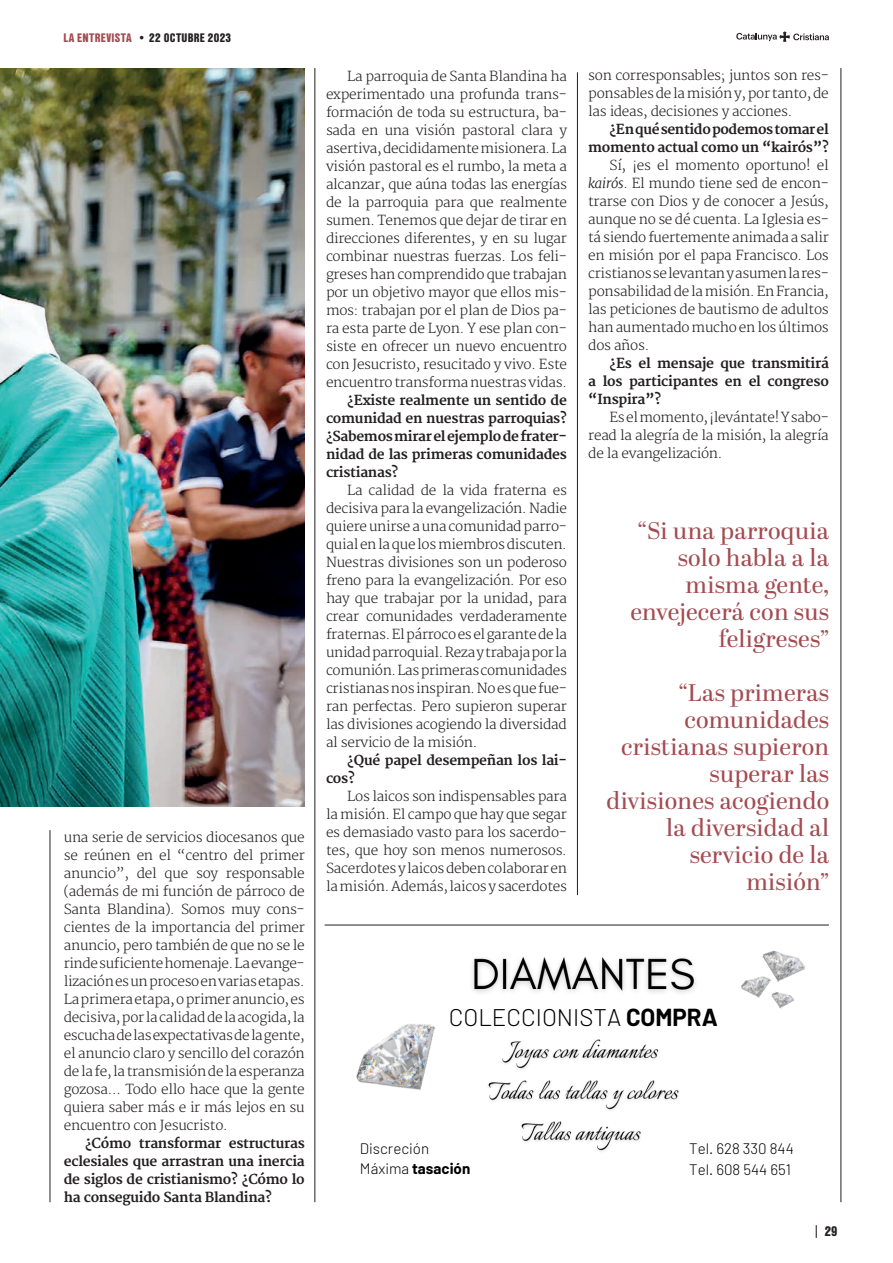
<style>
.page{position:relative;width:893px;height:1263px;background:#fff}
.page>*{position:absolute;margin:0;border:0;box-sizing:border-box;transform-origin:0 0}
.DESTACATS_1_PRIMER_PLA{font:24px/27px "Abril Display";letter-spacing:.01em;color:#a34b51;text-align:right}
.t1{font:300 24px "Barlow";color:#000}
.t2{font:300 15.15px/20.1px "Barlow";color:#000}
.TEXTO_PPAL_ESP{font:300 13.5px/18px "Merriweather";letter-spacing:-.02em;color:#231f20;text-align:justify}
.TEXTO_PPAL_ESP-2{font:700 13.5px/18px "Merriweather";letter-spacing:-.02em;color:#231f20;text-align:justify}
.t3{font:900 13.5px "Nimbus San Con LOT";color:#231f20}
.t4{font:900 12px "Nimbus San Con LOT";letter-spacing:.025em;color:#231f20}
.s1{color:#a34b51}
.s2{font-style:italic}
.s3{font-weight:700}
</style>
<div class="page">
<img style="left:356px;top:1024px;width:80px;height:67px">
<img style="left:472px;top:957px;width:224px;height:36px">
<img style="left:488px;top:1039px;width:191px;height:113px">
<img style="left:762px;top:950px;width:44px;height:32px">
<img style="left:741px;top:975px;width:33px;height:23px">
<img style="left:769px;top:991px;width:25px;height:18px">
<hr style="left:325px;top:925px;width:504px;height:1px;background:#231f20">
<hr style="left:315px;top:68px;width:1px;height:1134px;background:#231f20">
<hr style="left:841px;top:68px;width:1px;height:1134px;background:#231f20">
<hr style="left:577px;top:72px;width:1px;height:823px;background:#231f20">
<img style="left:0;top:68px;width:305px;height:738px">
<hr style="left:50px;top:830px;width:1px;height:372px;background:#231f20">
<svg style="left:736px;top:31px;width:93px;height:11px"></svg>
<svg style="left:816px;top:1225px;width:1px;height:13px"></svg>
<p class="t4" style="left:63px;top:28px;width:169px"><span class="s1">LA ENTREVISTA</span> • 22 OCTUBRE 2023</p>
<p class="TEXTO_PPAL_ESP" style="left:64px;top:829px;width:242px">una serie de servicios diocesanos que se reúnen en el “centro del primer anuncio”, del que soy responsable (además de mi función de párroco de Santa Blandina). Somos muy cons&shy;cientes de la importancia del primer anuncio, pero también de que no se le rinde suficiente homenaje. La evange&shy;lización es un proceso en varias etapas.<br>La primera etapa, o primer anuncio, es decisiva, por la calidad de la acogida, la escucha de las expectativas de la gente, el anuncio claro y sencillo del corazón de la fe, la transmisión de la esperanza gozosa... Todo ello hace que la gente quiera saber más e ir más lejos en su encuentro con Jesucristo.</p>
<p class="TEXTO_PPAL_ESP-2" style="left:64px;top:1135px;width:242px;text-indent:21px">¿Cómo transformar estructuras eclesiales que arrastran una inercia de siglos de cristianismo? ¿Cómo lo ha conseguido Santa Blandina?</p>
<p class="TEXTO_PPAL_ESP" style="left:326px;top:67px;width:243px;text-indent:21px">La parroquia de Santa Blandina ha experimentado una profunda trans&shy;formación de toda su estructura, ba&shy;sada en una visión pastoral clara y asertiva, decididamente misionera. La visión pastoral es el rumbo, la meta a alcanzar, que aúna todas las energías de la parroquia para que realmente sumen. Tenemos que dejar de tirar en direcciones diferentes, y en su lugar combinar nuestras fuerzas. Los feli&shy;greses han comprendido que trabajan por un objetivo mayor que ellos mis&shy;mos: trabajan por el plan de Dios pa&shy;ra esta parte de Lyon. Y ese plan con&shy;siste en ofrecer un nuevo encuentro con Jesucristo, resucitado y vivo. Este encuentro transforma nuestras vidas.</p>
<p class="TEXTO_PPAL_ESP-2" style="left:326px;top:391px;width:242px;text-indent:21px">¿Existe realmente un sentido de comunidad en nuestras parroquias? ¿Sabemos mirar el ejemplo de frater&shy;nidad de las primeras comunidades cristianas?</p>
<p class="TEXTO_PPAL_ESP" style="left:326px;top:481px;width:242px;text-indent:21px">La calidad de la vida fraterna es decisiva para la evangelización. Nadie quiere unirse a una comunidad parro&shy;quial en la que los miembros discuten.<br>Nuestras divisiones son un poderoso freno para la evangelización. Por eso hay que trabajar por la unidad, para crear comunidades verdaderamente fraternas. El párroco es el garante de la unidad parroquial. Reza y trabaja por la comunión. Las primeras comunidades cristianas nos inspiran. No es que fue&shy;ran perfectas. Pero supieron superar las divisiones acogiendo la diversidad al servicio de la misión.</p>
<p class="TEXTO_PPAL_ESP-2" style="left:326px;top:751px;width:242px;text-indent:21px">¿Qué papel desempeñan los lai&shy;cos?</p>
<p class="TEXTO_PPAL_ESP" style="left:326px;top:787px;width:242px;text-indent:21px">Los laicos son indispensables para la misión. El campo que hay que segar es demasiado vasto para los sacerdo&shy;tes, que hoy son menos numerosos.<br>Sacerdotes y laicos deben colaborar en la misión. Además, laicos y sacerdotes</p>
<p class="TEXTO_PPAL_ESP" style="left:588px;top:67px;width:242px">son corresponsables; juntos son res&shy;ponsables de la misión y, por tanto, de las ideas, decisiones y acciones.</p>
<p class="TEXTO_PPAL_ESP-2" style="left:588px;top:121px;width:242px;text-align:right">¿En qué sentido podemos tomar el momento actual como un “kairós”?</p>
<p class="TEXTO_PPAL_ESP" style="left:588px;top:157px;width:242px;text-indent:21px">Sí, ¡es el momento oportuno! el <span class="s2">kairós</span>. El mundo tiene sed de encon&shy;trarse con Dios y de conocer a Jesús, aunque no se dé cuenta. La Iglesia es&shy;tá siendo fuertemente animada a salir en misión por el papa Francisco. Los cristianos se levantan y asumen la res&shy;ponsabilidad de la misión. En Francia, las peticiones de bautismo de adultos han aumentado mucho en los últimos dos años.</p>
<p class="TEXTO_PPAL_ESP-2" style="left:588px;top:355px;width:242px;text-indent:21px">¿Es el mensaje que transmitirá a los participantes en el congreso “Inspira”?</p>
<p class="TEXTO_PPAL_ESP" style="left:588px;top:409px;width:242px;text-indent:21px">Es el momento, ¡levántate! Y sabo&shy;read la alegría de la misión, la alegría de la evangelización.</p>
<p class="DESTACATS_1_PRIMER_PLA" style="left:630px;top:518px;width:200px">“Si una parroquia solo habla a la misma gente, envejecerá con sus feligreses”</p>
<p class="DESTACATS_1_PRIMER_PLA" style="left:607px;top:680px;width:224px">“Las primeras comunidades cristianas supieron superar las divisiones acogiendo la diversidad al servicio de la misión”</p>
<p class="t1" style="left:449px;top:1002px;width:270px">COLECCIONISTA <span class="s3">COMPRA</span></p>
<p class="t2" style="left:360px;top:1138px;width:112px">Discreción<br>Máxima <span class="s3">tasación</span></p>
<p class="t2" style="left:689px;top:1137px;width:106px;line-height:20.9px">Tel. 628 330 844<br>Tel. 608 544 651</p>
<p class="t3" style="left:825px;top:1221px;width:14px">29</p>
</div>
